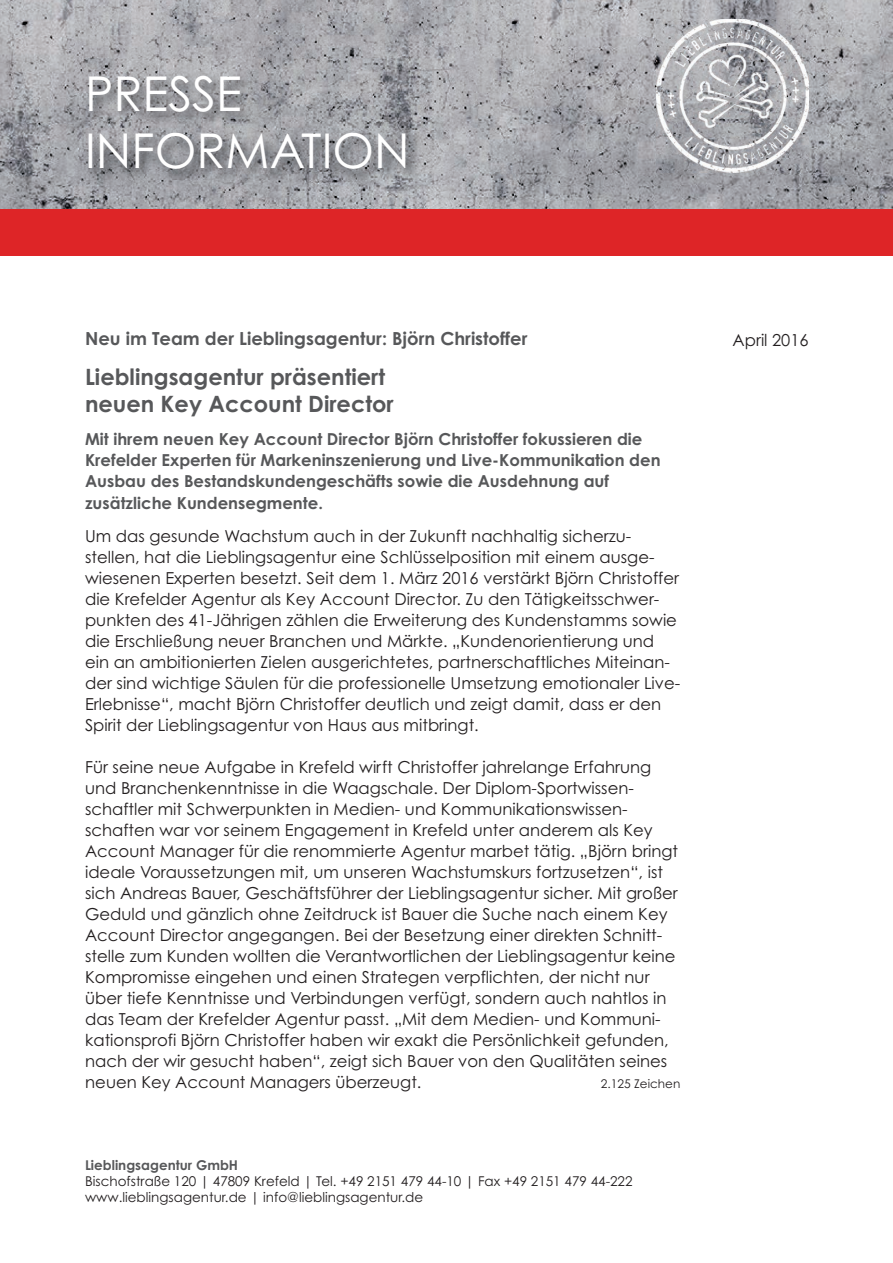
<style>
.page{position:relative;width:893px;height:1263px;background:#fff}
.page>*{position:absolute;margin:0;border:0;box-sizing:border-box;transform-origin:0 0}
.t1{font:48px/57.6px "Century Gothic";color:#fff}
.t2{font:700 22.5px/27px "Century Gothic";color:#57585a}
.t3{font:700 18px "Century Gothic";color:#57585a}
.t4{font:16.5px/21px "Century Gothic";color:#231f20}
.t5{font:700 16.5px/21px "Century Gothic";color:#57585a}
.t6{font:13.5px/16.2px "Century Gothic";color:#231f20}
.t7{font:700 13.5px "Century Gothic";color:#57585a}
.t8{font:12px "Century Gothic";color:#231f20}
</style>
<div class="page">
<div style="left:0;top:187px;width:893px;height:68px;background:#de2527"></div>
<img style="left:0;top:0;width:893px;height:208px">
<img style="left:74px;top:0;width:444px;height:256px">
<img style="left:657px;top:19px;width:151px;height:153px">
<h1 class="t1" style="left:85px;top:65px;width:326px">PRESSE<br>INFORMATION</h1>
<p class="t3" style="left:85px;top:328px;width:444px">Neu im Team der Lieblingsagentur: Björn Christoffer</p>
<h2 class="t2" style="left:85px;top:363px;width:310px">Lieblingsagentur präsentiert neuen Key Account Director</h2>
<p class="t5" style="left:85px;top:429px;width:577px">Mit ihrem neuen Key Account Director Björn Christoffer fokussieren die Krefelder Experten für Markeninszenierung und Live-Kommunikation den Ausbau des Bestandskundengeschäfts sowie die Ausdehnung auf zusätzliche Kundensegmente.</p>
<p class="t4" style="left:85px;top:526px;width:597px">Um das gesunde Wachstum auch in der Zukunft nachhaltig sicher zu - stellen, hat die Lieblingsagentur eine Schlüsselposition mit einem aus ge - wiesenen Experten besetzt. Seit dem 1. März 2016 verstärkt Björn Christoffer die Krefelder Agentur als Key Account Director. Zu den Tätigkeitsschwer&shy;punkten des 41-Jährigen zählen die Erweiterung des Kundenstamms sowie die Erschließung neuer Branchen und Märkte. „Kundenorientierung und ein an ambitionierten Zielen ausgerichtetes, partnerschaftliches Miteinan&shy;der sind wichtige Säulen für die professionelle Umsetzung emotionaler Live-Erlebnisse“, macht Björn Christoffer deutlich und zeigt damit, dass er den Spirit der Lieblingsagentur von Haus aus mitbringt.</p>
<p class="t4" style="left:85px;top:757px;width:595px">Für seine neue Aufgabe in Krefeld wirft Christoffer jahrelange Erfahrung und Branchenkenntnisse in die Waagschale. Der Diplom-Sportwissen&shy;schaftler mit Schwerpunkten in Medien- und Kommunikationswissen - schaften war vor seinem Engagement in Krefeld unter anderem als Key Account Manager für die renommierte Agentur marbet tätig. „Björn bringt ideale Voraussetzungen mit, um unseren Wachstumskurs fortzusetzen“, ist sich Andreas Bauer, Geschäftsführer der Lieblingsagentur sicher. Mit großer Geduld und gänzlich ohne Zeitdruck ist Bauer die Suche nach einem Key Account Director angegangen. Bei der Besetzung einer direkten Schnitt&shy;stelle zum Kunden wollten die Verantwortlichen der Lieblingsagentur keine Kompromisse eingehen und einen Strategen verpflichten, der nicht nur über tiefe Kenntnisse und Verbindungen verfügt, sondern auch nahtlos in das Team der Krefelder Agentur passt. „Mit dem Medien- und Kommuni - kationsprofi Björn Christoffer haben wir exakt die Persönlichkeit gefunden, nach der wir gesucht haben“, zeigt sich Bauer von den Qualitäten seines neuen Key Account Managers überzeugt.</p>
<p class="t8" style="left:601px;top:1077px;width:81px">2.125 Zeichen</p>
<p class="t7" style="left:85px;top:1157px;width:155px">Lieblingsagentur GmbH</p>
<p class="t6" style="left:85px;top:1173px;width:549px">Bischofstraße 120 | 47809 Krefeld | Tel. +49 2151 479 44-10 | Fax +49 2151 479 44-222 www.lieblingsagentur.de | info@lieblingsagentur.de</p>
<p class="t4" style="left:733px;top:330px;width:78px">April 2016</p>
</div>
